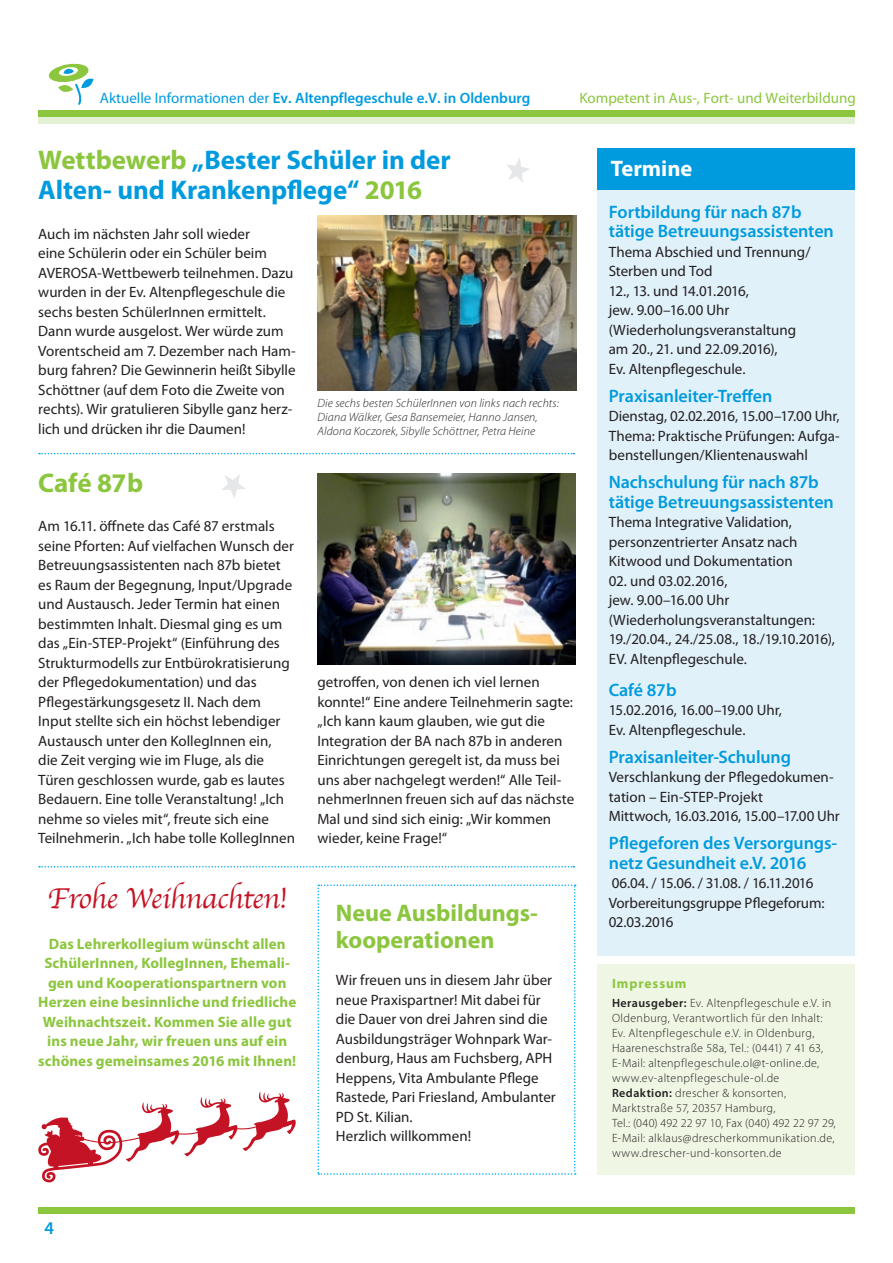
<style>
.page{position:relative;width:893px;height:1263px;background:#fff}
.page>*{position:absolute;margin:0;border:0;box-sizing:border-box;transform-origin:0 0}
.t1{font:30px "Apple Chancery";letter-spacing:-.02em;color:#c41324}
.t2{font:700 27px/30px "Myriad Pro";letter-spacing:-.005em;color:#009bde}
.t3{font:700 27px "Myriad Pro";letter-spacing:-.005em;color:#8bc63e}
.t4{font:700 24px/27px "Myriad Pro";letter-spacing:-.005em;color:#8bc63e}
.t5{font:700 22.5px "Myriad Pro";letter-spacing:-.005em;color:#fff}
.t6{font:600 18px/19.5px "Myriad Pro";letter-spacing:-.005em;color:#009bde}
.t7{font:15px/19.5px "Myriad Pro";color:#231f20}
.t8{font:700 15px/19.5px "Myriad Pro";letter-spacing:.005em;color:#8bc63e;text-align:center}
.t9{font:600 15px "Myriad Pro";color:#009bde}
.t10{font:15px "Myriad Pro";color:#8bc63e}
.t11{font:700 13.5px "Myriad Pro";letter-spacing:.07em;color:#8bc63e}
.t12{font:300 12px/15px "Myriad Pro";letter-spacing:.03em;color:#231f20}
.t13{font:italic 300 12px/14.4px "Myriad Pro";letter-spacing:.015em;color:#231f20}
.s1{font-weight:400}
.s2{color:#8bc63e}
.s3{font-weight:600}
</style>
<div class="page">
<div style="left:597px;top:184px;width:258px;height:772px;background:#e1f1fa"></div>
<div style="left:38px;top:1208px;width:817px;height:6px;background:#8bc63e"></div>
<div style="left:38px;top:111px;width:817px;height:6px;background:#8bc63e"></div>
<div style="left:38px;top:117px;width:817px;height:6px;background:#e4f0d4"></div>
<svg style="left:48px;top:63px;width:46px;height:42px"></svg>
<div style="left:597px;top:964px;width:258px;height:211px;background:#eff6e4"></div>
<img style="left:317px;top:216px;width:260px;height:174px">
<img style="left:317px;top:473px;width:258px;height:191px">
<div style="left:597px;top:149px;width:258px;height:41px;background:#009bde"></div>
<svg style="left:39px;top:453px;width:535px;height:1px"></svg>
<svg style="left:39px;top:866px;width:535px;height:1px"></svg>
<svg style="left:38px;top:1092px;width:258px;height:90px"></svg>
<svg style="left:317px;top:884px;width:259px;height:291px"></svg>
<svg style="left:507px;top:158px;width:23px;height:24px"></svg>
<svg style="left:222px;top:475px;width:24px;height:23px"></svg>
<p class="t9" style="left:100px;top:90px;width:432px"><span class="s1">Aktuelle Informationen der</span> Ev. Altenpflegeschule e.V. in Oldenburg</p>
<p class="t10" style="left:579px;top:90px;width:278px">Kompetent in Aus-, Fort- und Weiterbildung</p>
<h2 class="t2" style="left:38px;top:145px;width:414px"><span class="s2">Wettbewerb</span> „Bester Schüler in der<br>Alten- und Krankenpflege“ <span class="s2">2016</span></h2>
<p class="t7" style="left:38px;top:224px;width:259px">Auch im nächsten Jahr soll wieder<br>eine Schülerin oder ein Schüler beim AVEROSA-Wettbewerb teilnehmen. Dazu wurden in der Ev. Altenpflegeschule die sechs besten SchülerInnen ermittelt.<br>Dann wurde ausgelost. Wer würde zum Vorentscheid am 7. Dezember nach Ham&shy;burg fahren? Die Gewinnerin heißt Sibylle Schöttner (auf dem Foto die Zweite von rechts). Wir gratulieren Sibylle ganz herz&shy;lich und drücken ihr die Daumen!</p>
<h2 class="t3" style="left:38px;top:468px;width:106px">Café 87b</h2>
<p class="t7" style="left:38px;top:517px;width:258px">Am 16.11. öffnete das Café 87 erstmals seine Pforten: Auf vielfachen Wunsch der Betreuungsassistenten nach 87b bietet es Raum der Begegnung, Input/Upgrade und Austausch. Jeder Termin hat einen bestimmten Inhalt. Diesmal ging es um das „Ein-STEP-Projekt“ (Einführung des Strukturmodells zur Entbürokratisierung der Pflegedokumentation) und das Pflegestärkungsgesetz II. Nach dem Input stellte sich ein höchst lebendiger Austausch unter den KollegInnen ein,<br>die Zeit verging wie im Fluge, als die Türen geschlossen wurde, gab es lautes Bedauern. Eine tolle Veranstaltung! „Ich nehme so vieles mit“, freute sich eine Teilnehmerin. „Ich habe tolle KollegInnen</p>
<h1 class="t1" style="left:48px;top:875px;width:241px">Frohe Weihnachten!</h1>
<p class="t8" style="left:38px;top:934px;width:259px">Das Lehrerkollegium wünscht allen SchülerInnen, KollegInnen, Ehemali&shy;gen und Kooperationspartnern von Herzen eine besinnliche und friedliche Weihnachtszeit. Kommen Sie alle gut ins neue Jahr, wir freuen uns auf ein schönes gemeinsames 2016 mit Ihnen!</p>
<p class="t13" style="left:317px;top:396px;width:243px">Die sechs besten SchülerInnen von links nach rechts:<br>Diana Wälker, Gesa Bansemeier, Hanno Jansen,<br>Aldona Koczorek, Sibylle Schöttner, Petra Heine</p>
<p class="t7" style="left:317px;top:673px;width:258px">getroffen, von denen ich viel lernen konnte!“ Eine andere Teilnehmerin sagte: „Ich kann kaum glauben, wie gut die Integration der BA nach 87b in anderen Einrichtungen geregelt ist, da muss bei uns aber nachgelegt werden!“ Alle Teil&shy;nehmerInnen freuen sich auf das nächste Mal und sind sich einig: „Wir kommen wieder, keine Frage!“</p>
<h3 class="t4" style="left:336px;top:899px;width:204px">Neue Ausbildungs&shy;kooperationen</h3>
<p class="t7" style="left:336px;top:970px;width:221px">Wir freuen uns in diesem Jahr über neue Praxispartner! Mit dabei für die Dauer von drei Jahren sind die<br>Ausbildungsträger Wohnpark War&shy;denburg, Haus am Fuchsberg, APH<br>Heppens, Vita Ambulante Pflege<br>Rastede, Pari Friesland, Ambulanter<br>PD St. Kilian.<br>Herzlich willkommen!</p>
<p class="t6" style="left:45px;top:1218px;width:11px">4</p>
<h3 class="t5" style="left:611px;top:155px;width:83px">Termine</h3>
<p class="t6" style="left:609px;top:202px;width:227px">Fortbildung für nach 87b tätige Betreuungsassistenten</p>
<p class="t7" style="left:609px;top:242px;width:203px">Thema Abschied und Trennung/<br>Sterben und Tod<br>12., 13. und 14.01.2016,<br>jew. 9.00–16.00 Uhr (Wiederholungsveranstaltung am 20., 21. und 22.09.2016),<br>Ev. Altenpflegeschule.</p>
<p class="t6" style="left:609px;top:386px;width:165px">Praxisanleiter-Treffen</p>
<p class="t7" style="left:609px;top:407px;width:233px;text-align:justify">Dienstag, 02.02.2016, 15.00–17.00 Uhr, Thema: Praktische Prüfungen: Aufga&shy;benstellungen/Klientenauswahl</p>
<p class="t6" style="left:609px;top:473px;width:227px">Nachschulung für nach 87b tätige Betreuungsassistenten</p>
<p class="t7" style="left:609px;top:513px;width:190px">Thema Integrative Validation, personzentrierter Ansatz nach<br>Kitwood und Dokumentation</p>
<p class="t7" style="left:609px;top:571px;width:228px">02. und 03.02.2016,<br>jew. 9.00–16.00 Uhr (Wiederholungsveranstaltungen:<br>19./20.04., 24./25.08., 18./19.10.2016),<br>EV. Altenpflegeschule.</p>
<p class="t6" style="left:609px;top:680px;width:69px">Café 87b</p>
<p class="t7" style="left:609px;top:701px;width:175px">15.02.2016, 16.00–19.00 Uhr,<br>Ev. Altenpflegeschule.</p>
<p class="t6" style="left:609px;top:747px;width:184px">Praxisanleiter-Schulung</p>
<p class="t7" style="left:609px;top:768px;width:233px">Verschlankung der Pflegedokumen&shy;tation – Ein-STEP-Projekt<br>Mittwoch, 16.03.2016, 15.00–17.00 Uhr</p>
<p class="t6" style="left:609px;top:834px;width:230px">Pflegeforen des Versorgungs&shy;netz Gesundheit e.V. 2016</p>
<p class="t7" style="left:609px;top:874px;width:217px">06.04. / 15.06. / 31.08. / 16.11.2016<br>Vorbereitungsgruppe Pflegeforum:<br>02.03.2016</p>
<p class="t11" style="left:612px;top:976px;width:76px">Impressum</p>
<p class="t12" style="left:612px;top:996px;width:225px"><span class="s3">Herausgeber:</span> Ev. Altenpflegeschule e.V. in Oldenburg, Verantwortlich für den Inhalt:<br>Ev. Altenpflegeschule e.V. in Oldenburg, Haareneschstraße 58a, Tel.: (0441) 7 41 63, E-Mail: altenpflegeschule.ol@t-online.de, www.ev-altenpflegeschule-ol.de <span class="s3">Redaktion:</span> drescher &amp; konsorten, Marktstraße 57, 20357 Hamburg,<br>Tel.: (040) 492 22 97 10, Fax (040) 492 22 97 29, E-Mail: alklaus@drescherkommunikation.de, www.drescher-und-konsorten.de</p>
</div>
